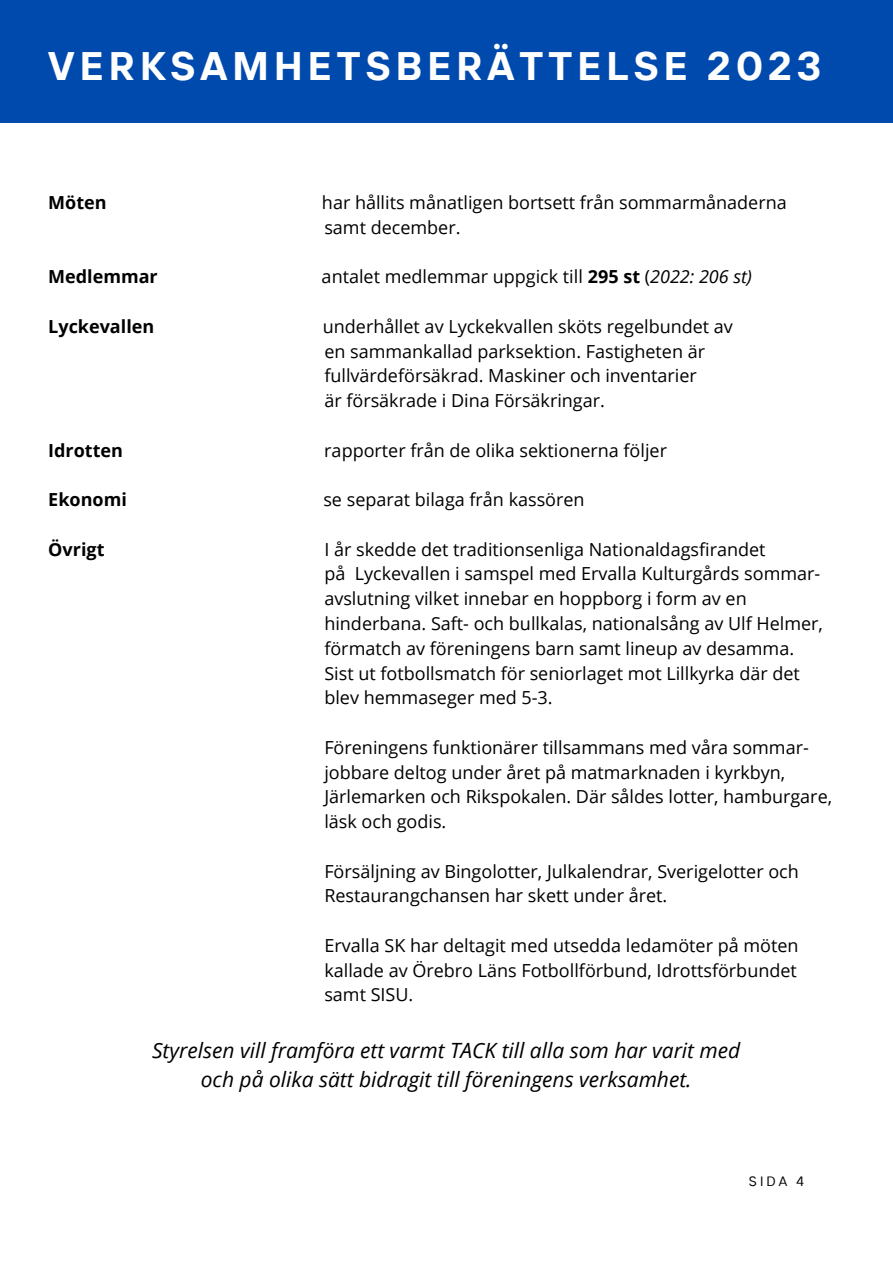
<style>
.page{position:relative;width:893px;height:1264px;background:#fff}
.page>*{position:absolute;margin:0;border:0;box-sizing:border-box;transform-origin:0 0}
.t1{font:700 39.75px "TT Interphases";letter-spacing:.13em;color:#fff}
.t2{font:italic 21px/29.2px "Open Sans";color:#000;text-align:center}
.t3{font:18px/24.8px "Open Sans";color:#000}
.t4{font:700 18px "Open Sans";color:#000}
.t5{font:13.5px "TT Interphases";color:#000001}
.s1{font-weight:700}
.s2{font-style:italic}
</style>
<div class="page">
<div style="left:0;top:0;width:892px;height:123px;background:#004aad"></div>
<h1 class="t1" style="left:48px;top:40px;width:774px">VERKSAMHETSBERÄTTELSE 2023</h1>
<h3 class="t4" style="left:48px;top:190px;width:60px">Möten</h3>
<h3 class="t3" style="left:322px;top:190px;width:466px">har hållits månatligen bortsett från sommarmånaderna samt december.</h3>
<h3 class="t4" style="left:48px;top:264px;width:111px">Medlemmar</h3>
<h3 class="t3" style="left:321px;top:264px;width:432px">antalet medlemmar uppgick till <span class="s1">295 st</span> (<span class="s2">2022: 206 st)</span></h3>
<h3 class="t4" style="left:48px;top:313px;width:107px">Lyckevallen</h3>
<h3 class="t3" style="left:323px;top:313px;width:411px">underhållet av Lyckekvallen sköts regelbundet av en sammankallad parksektion. Fastigheten är fullvärdeförsäkrad. Maskiner och inventarier<br>är försäkrade i Dina Försäkringar.</h3>
<h3 class="t4" style="left:48px;top:437px;width:76px">Idrotten</h3>
<h3 class="t3" style="left:324px;top:437px;width:344px">rapporter från de olika sektionerna följer</h3>
<h3 class="t4" style="left:48px;top:487px;width:80px">Ekonomi</h3>
<h3 class="t3" style="left:323px;top:487px;width:263px">se separat bilaga från kassören</h3>
<h3 class="t4" style="left:48px;top:536px;width:58px">Övrigt</h3>
<h3 class="t3" style="left:324px;top:536px;width:500px">I år skedde det traditionsenliga Nationaldagsfirandet<br>på Lyckevallen i samspel med Ervalla Kulturgårds sommar&shy;avslutning vilket innebar en hoppborg i form av en hinderbana. Saft- och bullkalas, nationalsång av Ulf Helmer, förmatch av föreningens barn samt lineup av desamma.<br>Sist ut fotbollsmatch för seniorlaget mot Lillkyrka där det blev hemmaseger med 5-3.</h3>
<h3 class="t3" style="left:324px;top:734px;width:509px">Föreningens funktionärer tillsammans med våra sommar&shy;jobbare deltog under året på matmarknaden i kyrkbyn, Järlemarken och Rikspokalen. Där såldes lotter, hamburgare, läsk och godis.</h3>
<h3 class="t3" style="left:324px;top:858px;width:476px">Försäljning av Bingolotter, Julkalendrar, Sverigelotter och<br>Restaurangchansen har skett under året.</h3>
<h2 class="t3" style="left:324px;top:932px;width:475px;text-align:justify">Ervalla SK har deltagit med utsedda ledamöter på möten kallade av Örebro Läns Fotbollförbund, Idrottsförbundet samt SISU.</h2>
<p class="t2" style="left:152px;top:1034px;width:589px">Styrelsen vill framföra ett varmt TACK till alla som har varit med och på olika sätt bidragit till föreningens verksamhet.</p>
<h3 class="t5" style="left:749px;top:1172px;width:57px">SIDA 4</h3>
</div>
